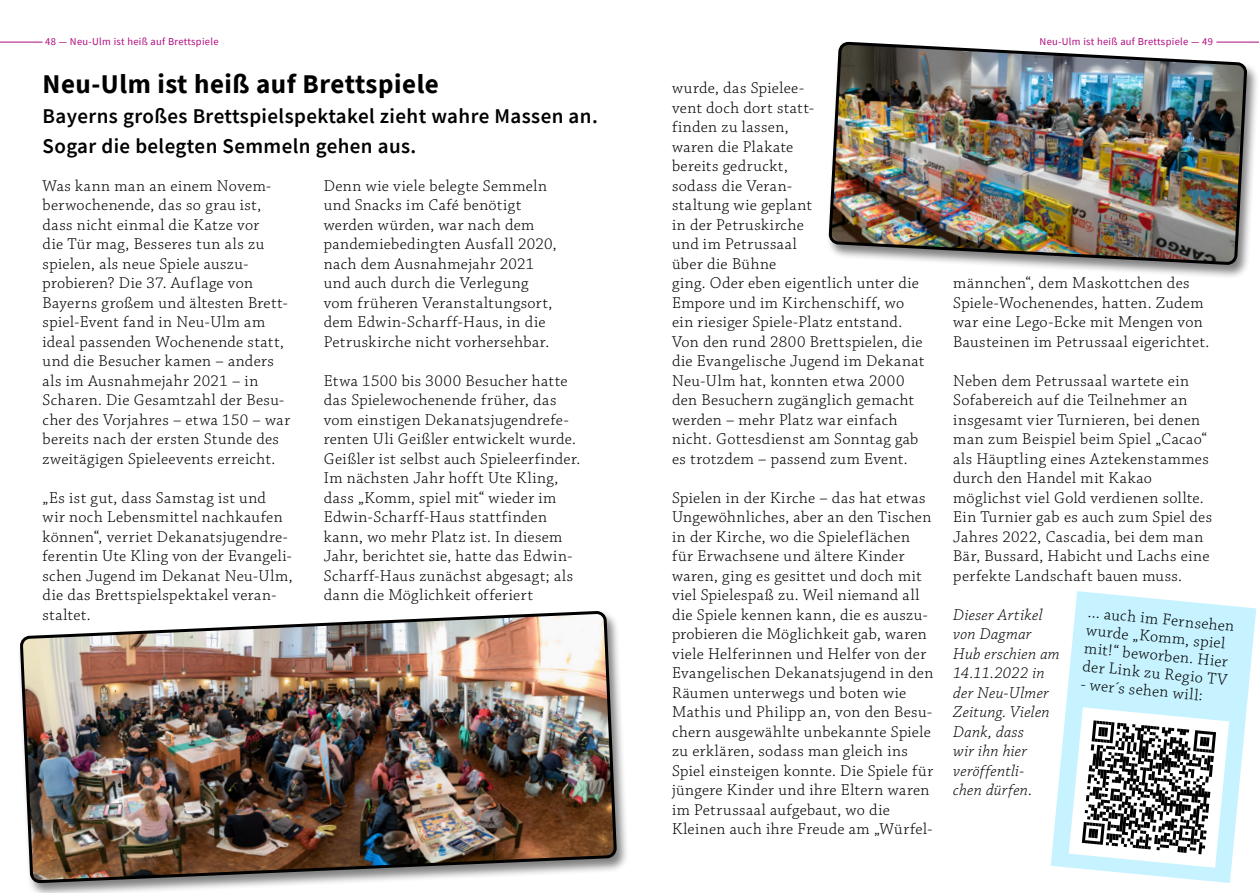
<style>
.page{position:relative;width:1259px;height:893px;background:#fff}
.page>*{position:absolute;margin:0;border:0;box-sizing:border-box;transform-origin:0 0}
.Headline{font:700 27px "Source Sans Pro";letter-spacing:.02em;color:#000}
.Headline_small{font:600 21px/30px "Source Sans Pro";letter-spacing:.02em;color:#000}
.MainTextBasic{font:300 16.5px/19.5px "Chaparral Pro";letter-spacing:.025em;color:#000}
.MainTextBasic-2{font:italic 300 16.5px/19.5px "Chaparral Pro";letter-spacing:.015em;color:#000}
.t1{font:10.5px "Source Sans Pro";letter-spacing:.03em;color:#af0a7f}
</style>
<div class="page">
<svg style="left:1050px;top:591px;width:206px;height:292px;fill:#c6f3ff"></svg>
<svg style="left:1068px;top:707px;width:161px;height:161px"></svg>
<div style="left:826px;top:41px;width:433px;height:239px;background:#000;opacity:.5"></div>
<img style="left:827px;top:41px;width:421px;height:226px">
<div style="left:17px;top:610px;width:612px;height:283px;background:#000;opacity:.5"></div>
<img style="left:19px;top:612px;width:599px;height:270px">
<hr style="left:0;top:42px;width:43px;height:1px;background:#af0a7f">
<hr style="left:1216px;top:42px;width:43px;height:1px;background:#af0a7f">
<p class="t1" style="left:45px;top:35px;width:175px">48 — Neu-Ulm ist heiß auf Brettspiele</p>
<p class="t1" style="left:1039px;top:35px;width:175px">Neu-Ulm ist heiß auf Brettspiele — 49</p>
<p class="Headline" style="left:43px;top:66px;width:398px">Neu-Ulm ist heiß auf Brettspiele</p>
<p class="Headline_small" style="left:43px;top:101px;width:557px">Bayerns großes Brettspielspektakel zieht wahre Massen an.<br>Sogar die belegten Semmeln gehen aus.</p>
<p class="MainTextBasic" style="left:43px;top:176px;width:249px">Was kann man an einem Novem&shy;berwochenende, das so grau ist, dass nicht einmal die Katze vor<br>die Tür mag, Besseres tun als zu spielen, als neue Spiele auszu&shy;probieren? Die 37. Auflage von<br>Bayerns großem und ältesten Brett&shy;spiel-Event fand in Neu-Ulm am ideal passenden Wochenende statt, und die Besucher kamen – anders als im Ausnahmejahr 2021 – in<br>Scharen. Die Gesamtzahl der Besu&shy;cher des Vorjahres – etwa 150 – war bereits nach der ersten Stunde des zweitägigen Spieleevents erreicht.</p>
<p class="MainTextBasic" style="left:43px;top:488px;width:251px">„Es ist gut, dass Samstag ist und wir noch Lebensmittel nachkaufen können“, verriet Dekanatsjugendre&shy;ferentin Ute Kling von der Evangeli&shy;schen Jugend im Dekanat Neu-Ulm, die das Brettspielspektakel veran&shy;staltet.</p>
<p class="MainTextBasic" style="left:324px;top:176px;width:234px">Denn wie viele belegte Semmeln und Snacks im Café benötigt werden würden, war nach dem pandemiebedingten Ausfall 2020, nach dem Ausnahmejahr 2021 und auch durch die Verlegung vom früheren Veranstaltungsort, dem Edwin-Scharff-Haus, in die<br>Petruskirche nicht vorhersehbar.</p>
<p class="MainTextBasic" style="left:324px;top:371px;width:258px">Etwa 1500 bis 3000 Besucher hatte das Spielewochenende früher, das vom einstigen Dekanatsjugendrefe&shy;renten Uli Geißler entwickelt wurde.<br>Geißler ist selbst auch Spieleerfinder.<br>Im nächsten Jahr hofft Ute Kling, dass „Komm, spiel mit“ wieder im Edwin-Scharff-Haus stattfinden kann, wo mehr Platz ist. In diesem Jahr, berichtet sie, hatte das Edwin-Scharff-Haus zunächst abgesagt; als dann die Möglichkeit offeriert</p>
<p class="MainTextBasic" style="left:672px;top:79px;width:254px">wurde, das Spielee-<br>vent doch dort statt-<br>finden zu lassen,<br>waren die Plakate<br>bereits gedruckt,<br>sodass die Veran-<br>staltung wie geplant<br>in der Petruskirche<br>und im Petrussaal<br>über die Bühne<br>ging. Oder eben eigentlich unter die<br>Empore und im Kirchenschiff, wo ein riesiger Spiele-Platz entstand.<br>Von den rund 2800 Brettspielen, die die Evangelische Jugend im Dekanat<br>Neu-Ulm hat, konnten etwa 2000 den Besuchern zugänglich gemacht werden – mehr Platz war einfach nicht. Gottesdienst am Sonntag gab es trotzdem – passend zum Event.</p>
<p class="MainTextBasic" style="left:672px;top:488px;width:263px">Spielen in der Kirche – das hat etwas Ungewöhnliches, aber an den Tischen in der Kirche, wo die Spieleflächen für Erwachsene und ältere Kinder waren, ging es gesittet und doch mit viel Spielespaß zu. Weil niemand all die Spiele kennen kann, die es auszu&shy;probieren die Möglichkeit gab, waren viele Helferinnen und Helfer von der Evangelischen Dekanatsjugend in den Räumen unterwegs und boten wie Mathis und Philipp an, von den Besu&shy;chern ausgewählte unbekannte Spiele zu erklären, sodass man gleich ins Spiel einsteigen konnte. Die Spiele für jüngere Kinder und ihre Eltern waren im Petrussaal aufgebaut, wo die Kleinen auch ihre Freude am „Würfel-</p>
<p class="MainTextBasic" style="left:953px;top:274px;width:258px">männchen“, dem Maskottchen des Spiele-Wochenendes, hatten. Zudem war eine Lego-Ecke mit Mengen von Bausteinen im Petrussaal eigerichtet.</p>
<p class="MainTextBasic" style="left:953px;top:371px;width:260px">Neben dem Petrussaal wartete ein Sofabereich auf die Teilnehmer an insgesamt vier Turnieren, bei denen man zum Beispiel beim Spiel „Cacao“ als Häuptling eines Aztekenstammes durch den Handel mit Kakao möglichst viel Gold verdienen sollte.<br>Ein Turnier gab es auch zum Spiel des Jahres 2022, Cascadia, bei dem man Bär, Bussard, Habicht und Lachs eine perfekte Landschaft bauen muss.</p>
<p class="MainTextBasic-2" style="left:953px;top:605px;width:108px">Dieser Artikel von Dagmar<br>Hub erschien am<br>14.11.2022 in der Neu-Ulmer<br>Zeitung. Vielen<br>Dank, dass<br>wir ihn hier veröffentli-<br>chen dürfen.</p>
<p class="MainTextBasic" style="left:1088px;top:604px;width:149px;line-height:18px;rotate:5deg">… auch im Fernsehen wurde „Komm, spiel mit!“ beworben. Hier der Link zu Regio TV</p>
<p class="MainTextBasic" style="left:1081px;top:675px;width:124px;rotate:5deg">- wer´s sehen will:</p>
</div>
